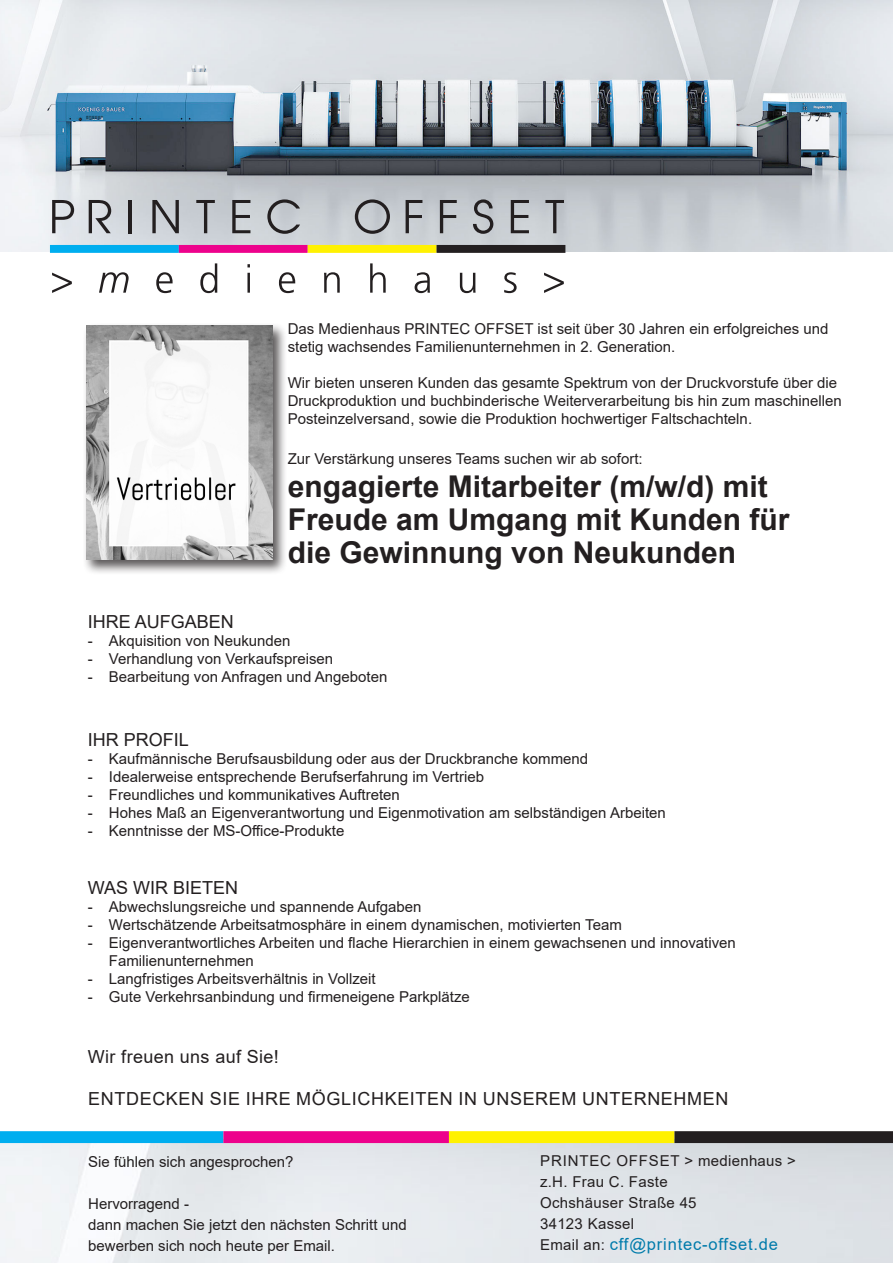
<style>
.page{position:relative;width:893px;height:1263px;background:#fff}
.page>*{position:absolute;margin:0;border:0;box-sizing:border-box;transform-origin:0 0}
.t1{font:700 30px/33px "Arial";color:#231f20}
.t2{font:18px "Arial";letter-spacing:.035em;color:#231f20}
.t3{font:18px "Arial";color:#231f20}
.t4{font:16.5px "Arial";letter-spacing:.05em;color:#007bab}
.t5{font:15px/18px "Arial";color:#231f20}
.t6{font:15px "Arial";letter-spacing:.02em;color:#231f20}
.t7{font:15px "Arial";letter-spacing:.055em;color:#231f20}
.s1{font-size:15px;color:#231f20}
</style>
<div class="page">
<img style="left:0;top:0;width:893px;height:252px">
<div style="left:83px;top:322px;width:204px;height:252px;background:#231f20;opacity:.75"></div>
<img style="left:86px;top:325px;width:186px;height:235px">
<svg style="left:52px;top:273px;width:20px;height:20px"></svg>
<svg style="left:99px;top:272px;width:30px;height:21px"></svg>
<svg style="left:156px;top:272px;width:17px;height:21px"></svg>
<svg style="left:200px;top:263px;width:17px;height:30px"></svg>
<hr style="left:247px;top:273px;width:3px;height:20px;background:#231f20">
<svg style="left:279px;top:272px;width:16px;height:21px"></svg>
<svg style="left:324px;top:272px;width:16px;height:21px"></svg>
<svg style="left:370px;top:263px;width:16px;height:30px"></svg>
<svg style="left:415px;top:272px;width:15px;height:21px"></svg>
<svg style="left:460px;top:273px;width:16px;height:20px"></svg>
<svg style="left:504px;top:272px;width:13px;height:21px"></svg>
<svg style="left:544px;top:273px;width:20px;height:20px"></svg>
<svg style="left:52px;top:200px;width:22px;height:33px"></svg>
<svg style="left:89px;top:200px;width:22px;height:33px"></svg>
<hr style="left:129px;top:200px;width:3px;height:33px;background:#231f20">
<svg style="left:152px;top:200px;width:27px;height:33px"></svg>
<svg style="left:196px;top:200px;width:19px;height:33px"></svg>
<svg style="left:232px;top:200px;width:18px;height:33px"></svg>
<svg style="left:267px;top:199px;width:33px;height:35px"></svg>
<svg style="left:355px;top:199px;width:35px;height:35px"></svg>
<svg style="left:406px;top:200px;width:16px;height:33px"></svg>
<svg style="left:440px;top:200px;width:17px;height:33px"></svg>
<svg style="left:473px;top:199px;width:20px;height:35px"></svg>
<svg style="left:511px;top:200px;width:18px;height:33px"></svg>
<svg style="left:545px;top:200px;width:19px;height:33px"></svg>
<div style="left:50px;top:245px;width:129px;height:8px;background:#00aeef"></div>
<div style="left:179px;top:245px;width:129px;height:8px;background:#ed028c"></div>
<div style="left:308px;top:245px;width:129px;height:8px;background:#fff101"></div>
<div style="left:437px;top:245px;width:128px;height:8px;background:#231f20"></div>
<div style="left:0;top:1131px;width:223px;height:12px;background:#00aeef"></div>
<div style="left:223px;top:1131px;width:226px;height:12px;background:#ed028c"></div>
<div style="left:449px;top:1131px;width:225px;height:12px;background:#fff101"></div>
<div style="left:674px;top:1131px;width:219px;height:12px;background:#231f20"></div>
<p class="t5" style="left:288px;top:320px;width:542px">Das Medienhaus PRINTEC OFFSET ist seit über 30 Jahren ein erfolgreiches und stetig wachsendes Familienunternehmen in 2. Generation.</p>
<p class="t5" style="left:288px;top:374px;width:556px">Wir bieten unseren Kunden das gesamte Spektrum von der Druckvorstufe über die<br>Druckproduktion und buchbinderische Weiterverarbeitung bis hin zum maschinellen<br>Posteinzelversand, sowie die Produktion hochwertiger Faltschachteln.</p>
<p class="t5" style="left:288px;top:449px;width:356px">Zur Verstärkung unseres Teams suchen wir ab sofort:</p>
<p class="t1" style="left:288px;top:470px;width:503px">engagierte Mitarbeiter (m/w/d) mit<br>Freude am Umgang mit Kunden für</p>
<p class="t1" style="left:288px;top:536px;width:450px">die Gewinnung von Neukunden</p>
<p class="t3" style="left:88px;top:609px;width:148px">IHRE AUFGABEN</p>
<p class="t5" style="left:88px;top:631px;width:204px">- Akquisition von Neukunden</p>
<p class="t5" style="left:88px;top:649px;width:247px">- Verhandlung von Verkaufspreisen</p>
<p class="t5" style="left:88px;top:667px;width:301px">- Bearbeitung von Anfragen und Angeboten</p>
<p class="t3" style="left:88px;top:728px;width:103px">IHR PROFIL</p>
<p class="t5" style="left:88px;top:750px;width:502px">- Kaufmännische Berufsausbildung oder aus der Druckbranche kommend</p>
<p class="t5" style="left:88px;top:768px;width:398px">- Idealerweise entsprechende Berufserfahrung im Vertrieb</p>
<p class="t5" style="left:88px;top:786px;width:313px">- Freundliches und kommunikatives Auftreten</p>
<p class="t5" style="left:88px;top:804px;width:579px">- Hohes Maß an Eigenverantwortung und Eigenmotivation am selbständigen Arbeiten</p>
<p class="t5" style="left:88px;top:822px;width:258px">- Kenntnisse der MS-Office-Produkte</p>
<p class="t3" style="left:88px;top:875px;width:152px">WAS WIR BIETEN</p>
<p class="t5" style="left:88px;top:898px;width:335px">- Abwechslungsreiche und spannende Aufgaben</p>
<p class="t5" style="left:88px;top:916px;width:536px">- Wertschätzende Arbeitsatmosphäre in einem dynamischen, motivierten Team</p>
<p class="t5" style="left:88px;top:934px;width:649px">- Eigenverantwortliches Arbeiten und flache Hierarchien in einem gewachsenen und innovativen</p>
<p class="t5" style="left:109px;top:952px;width:147px">Familienunternehmen</p>
<p class="t5" style="left:88px;top:970px;width:289px">- Langfristiges Arbeitsverhältnis in Vollzeit</p>
<p class="t5" style="left:88px;top:988px;width:384px">- Gute Verkehrsanbindung und firmeneigene Parkplätze</p>
<p class="t2" style="left:88px;top:1044px;width:192px">Wir freuen uns auf Sie!</p>
<p class="t2" style="left:88px;top:1086px;width:642px">ENTDECKEN SIE IHRE MÖGLICHKEITEN IN UNSEREM UNTERNEHMEN</p>
<p class="t5" style="left:88px;top:1152px;width:207px">Sie fühlen sich angesprochen?</p>
<p class="t5" style="left:88px;top:1194px;width:102px">Hervorragend -</p>
<p class="t5" style="left:88px;top:1214px;width:320px;line-height:21px">dann machen Sie jetzt den nächsten Schritt und bewerben sich noch heute per Email.</p>
<p class="t7" style="left:540px;top:1150px;width:257px">PRINTEC OFFSET &gt; medienhaus &gt;</p>
<p class="t6" style="left:540px;top:1171px;width:129px">z.H. Frau C. Faste</p>
<p class="t6" style="left:540px;top:1192px;width:158px">Ochshäuser Straße 45</p>
<p class="t6" style="left:540px;top:1213px;width:96px">34123 Kassel</p>
<p class="t4" style="left:540px;top:1233px;width:240px"><span class="s1">Email an:</span> cff@printec-offset.de</p>
</div>
